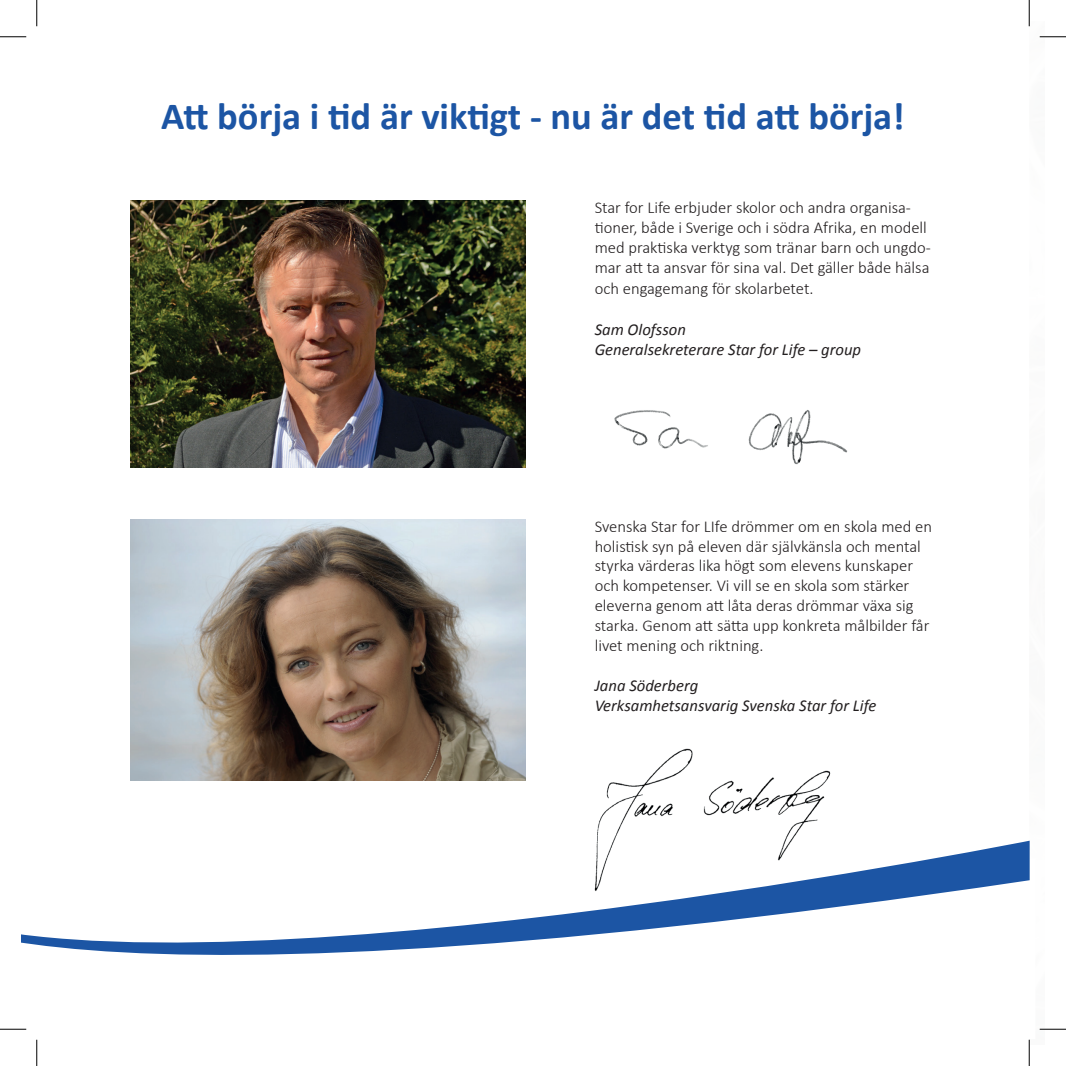
<style>
.page{position:relative;width:1066px;height:1066px;background:#fff}
.page>*{position:absolute;margin:0;border:0;box-sizing:border-box;transform-origin:0 0}
.t1{font:700 38.5px "Calibri";color:#1c55a4}
.t2{font:300 16.62px/19.9px "Calibri";color:#231f20}
.t3{font:italic 16.62px/19.9px "Calibri";color:#231f20}
</style>
<div class="page">
<img style="left:597px;top:748px;width:234px;height:92px">
<img style="left:131px;top:520px;width:395px;height:260px">
<img style="left:131px;top:201px;width:395px;height:267px">
<img style="left:614px;top:410px;width:234px;height:55px">
<svg style="left:22px;top:840px;width:1007px;height:190px"></svg>
<hr style="left:0;top:1028px;width:26px;height:2px;background:#fff">
<svg style="left:0;top:36px;width:26px;height:1px"></svg>
<svg style="left:1039px;top:36px;width:27px;height:1px"></svg>
<svg style="left:0;top:1029px;width:26px;height:1px"></svg>
<svg style="left:1039px;top:1029px;width:27px;height:1px"></svg>
<svg style="left:36px;top:0;width:1px;height:26px"></svg>
<svg style="left:36px;top:1039px;width:1px;height:27px"></svg>
<svg style="left:1029px;top:0;width:1px;height:26px"></svg>
<svg style="left:1029px;top:1039px;width:1px;height:27px"></svg>
<h1 class="t1" style="left:161px;top:92px;width:745px">Att börja i tid är viktigt - nu är det tid att börja!</h1>
<p class="t2" style="left:594px;top:199px;width:338px">Star for Life erbjuder skolor och andra organisa&shy;tioner, både i Sverige och i södra Afrika, en modell med praktiska verktyg som tränar barn och ungdo&shy;mar att ta ansvar för sina val. Det gäller både hälsa och engagemang för skolarbetet.</p>
<p class="t3" style="left:594px;top:319px;width:268px">Sam Olofsson<br>Generalsekreterare Star for Life – group</p>
<p class="t2" style="left:594px;top:517px;width:339px">Svenska Star for LIfe drömmer om en skola med en holistisk syn på eleven där självkänsla och mental styrka värderas lika högt som elevens kunskaper och kompetenser. Vi vill se en skola som stärker eleverna genom att låta deras drömmar växa sig starka. Genom att sätta upp konkreta målbilder får livet mening och riktning.</p>
<p class="t3" style="left:594px;top:675px;width:283px">Jana Söderberg<br>Verksamhetsansvarig Svenska Star for Life</p>
</div>
